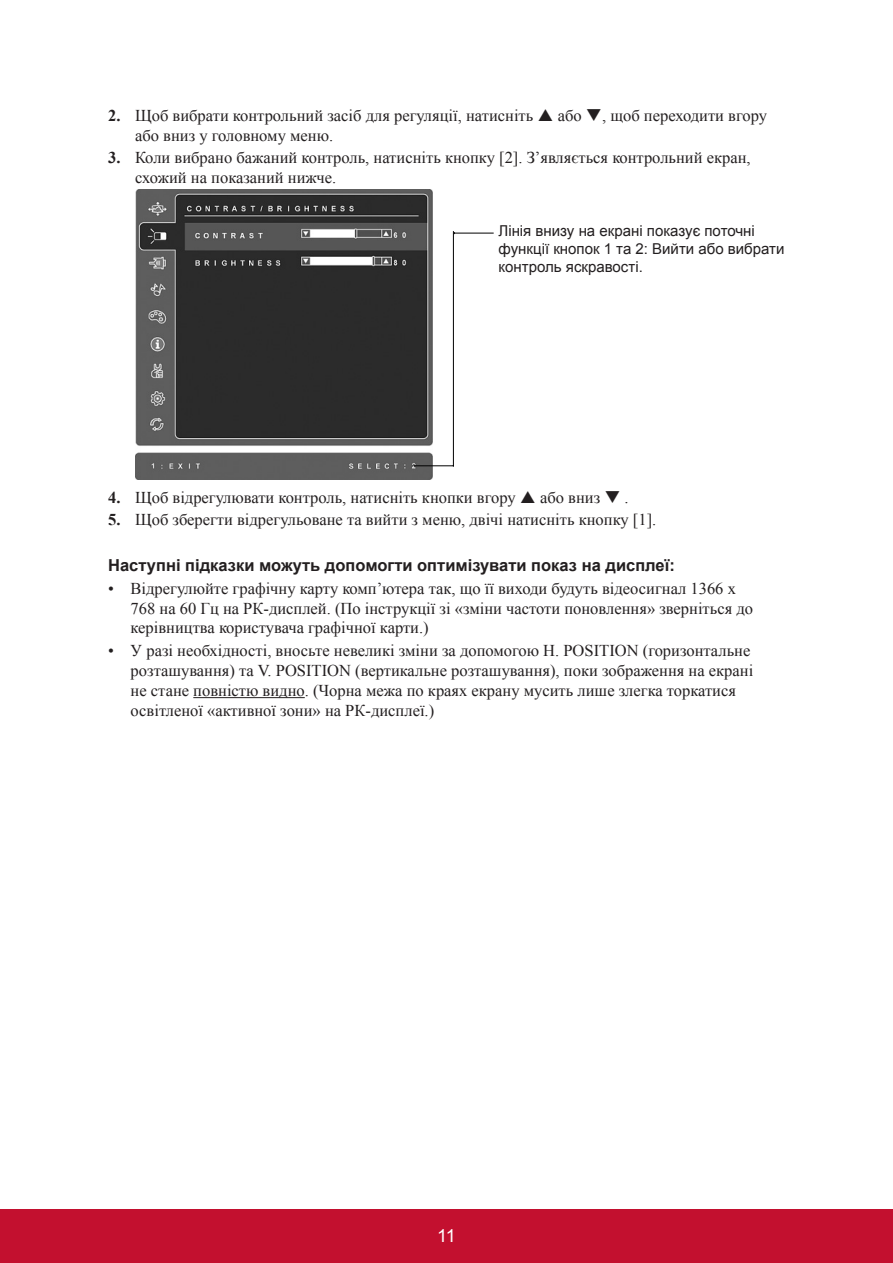
<style>
.page{position:relative;width:893px;height:1263px;background:#fff}
.page>*{position:absolute;margin:0;border:0;box-sizing:border-box;transform-origin:0 0}
.t1{font:18px "Arial";color:#fff}
.t2{font:16.5px/19.8px "Times New Roman";color:#231f20}
.t3{font:700 16.5px "Arial";color:#231f20}
.t4{font:15px/18px "Arial";color:#231f20}
.s1{font-weight:700}
</style>
<div class="page">
<div style="left:0;top:1210px;width:892px;height:53px;background:#c3102f"></div>
<hr style="left:193px;top:697px;width:111px;height:1px;background:#231f20">
<img style="left:135px;top:189px;width:297px;height:291px">
<hr style="left:414px;top:465px;width:39px;height:1px;background:#000">
<hr style="left:453px;top:231px;width:1px;height:234px;background:#000">
<hr style="left:454px;top:233px;width:39px;height:1px;background:#000">
<p class="t2" style="left:108px;top:105px;width:426px"><span class="s1">2.</span> Щоб вибрати контрольний засіб для регуляції, натисніть</p>
<p class="t2" style="left:557px;top:105px;width:210px">або ❑, щоб переходити вгору</p>
<p class="t2" style="left:135px;top:125px;width:199px">або вниз у головному меню.</p>
<p class="t2" style="left:135px;top:148px;width:616px;text-indent:-27px"><span class="s1">3.</span> Коли вибрано бажаний контроль, натисніть кнопку [2]. З’являється контрольний екран, схожий на показаний нижче.</p>
<p class="t4" style="left:498px;top:222px;width:287px">Лінія внизу на екрані показує поточні функції кнопок 1 та 2: Вийти або вибрати контроль яскравості.</p>
<p class="t2" style="left:108px;top:487px;width:409px"><span class="s1">4.</span> Щоб відрегулювати контроль, натисніть кнопки вгору</p>
<p class="t2" style="left:540px;top:487px;width:90px">або вниз ❑ .</p>
<p class="t2" style="left:108px;top:510px;width:549px"><span class="s1">5.</span> Щоб зберегти відрегульоване та вийти з меню, двічі натисніть кнопку [1].</p>
<p class="t3" style="left:108px;top:554px;width:568px">Наступні підказки можуть допомогти оптимізувати показ на дисплеї:</p>
<p class="t2" style="left:131px;top:578px;width:623px;text-indent:-23px">• Відрегулюйте графічну карту комп’ютера так, що її виходи будуть відеосигнал 1366 x<br>768 на 60 Гц на РК-дисплей. (По інструкції зі «зміни частоти поновлення» зверніться до керівництва користувача графічної карти.)</p>
<p class="t2" style="left:131px;top:640px;width:624px;text-indent:-23px">• У разі необхідності, вносьте невеликі зміни за допомогою H. POSITION (горизонтальне розташування) та V. POSITION (вертикальне розташування), поки зображення на екрані не стане повністю видно. (Чорна межа по краях екрану мусить лише злегка торкатися освітленої «активної зони» на РК-дисплеї.)</p>
<p class="t1" style="left:437px;top:1223px;width:20px">11</p>
</div>
